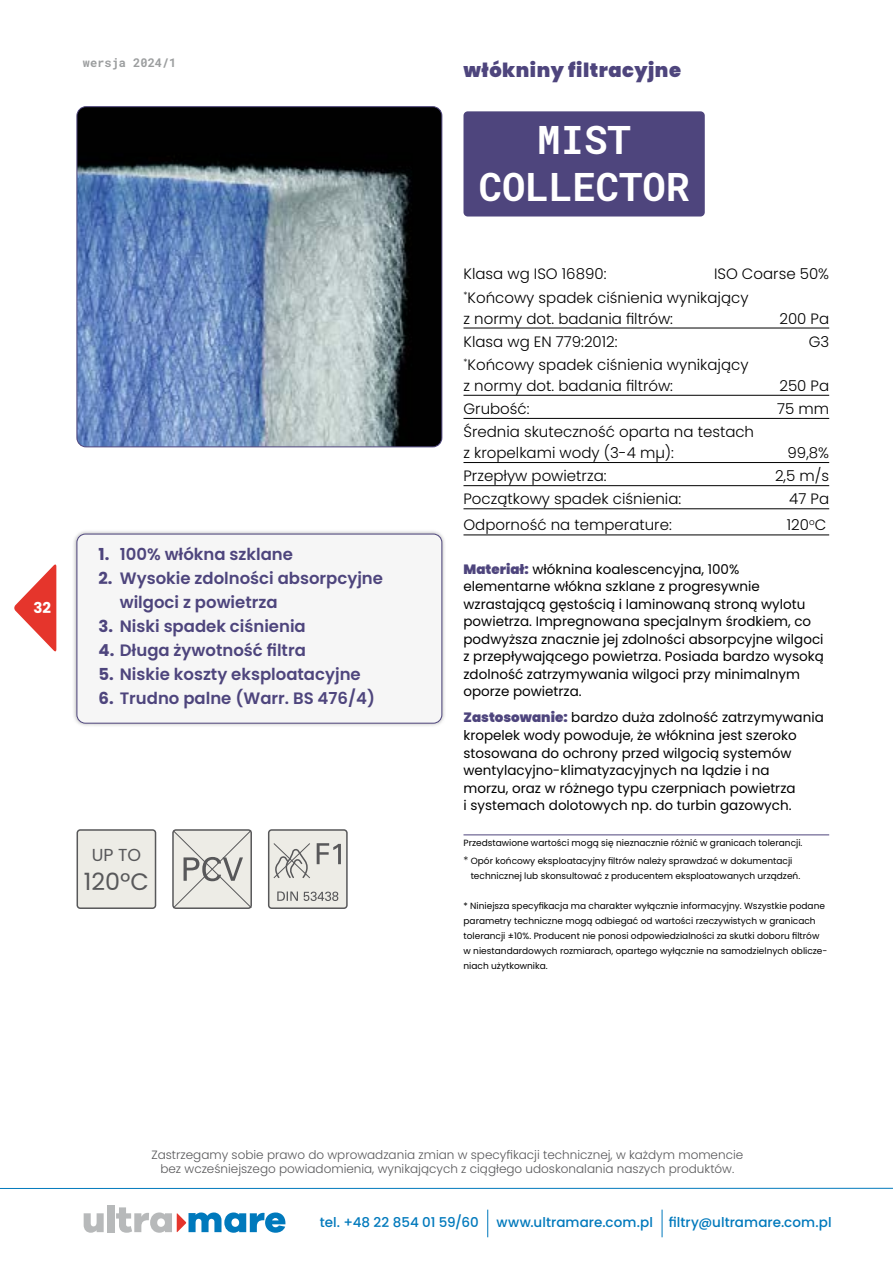
<style>
.page{position:relative;width:893px;height:1263px;background:#fff}
.page>*{position:absolute;margin:0;border:0;box-sizing:border-box;transform-origin:0 0}
.t1{font:700 39px/46.8px "Roboto Mono";color:#fff;text-align:center}
.t2{font:23.85px "Poppins";color:#58585a}
.t3{font:900 19.5px "Poppins";letter-spacing:.025em;color:#4e457d}
.t4{font:17.4px "Poppins";color:#58585a}
.t5{font:600 16.5px/24px "Poppins";color:#4e457d}
.t6{font:300 15px/21px "Poppins";color:#000}
.t7{font:700 15px "Poppins";color:#fff}
.t8{font:13.5px/17.5px "Poppins";color:#000}
.t9{font:500 13.5px "Poppins";letter-spacing:.005em;color:#0079bc}
.t10{font:300 12px/14.4px "Poppins";color:#58585a;text-align:center}
.t11{font:700 12px "Roboto Mono";color:#9c9e9f}
.t12{font:9px/15px "Poppins";color:#000}
.s1{font-weight:700}
.s2{font-weight:900;color:#4e457d}
.s3{font-weight:300;font-size:10.5px}
</style>
<div class="page">
<svg style="left:84px;top:1213px;width:20px;height:20px"></svg>
<div style="left:107px;top:1205px;width:7px;height:27px;background:#b7b9ba"></div>
<svg style="left:116px;top:1207px;width:169px;height:26px"></svg>
<svg style="left:14px;top:564px;width:42px;height:88px"></svg>
<hr style="left:0;top:1188px;width:893px;height:1px;background:#0079bc">
<svg style="left:487px;top:1209px;width:1px;height:28px"></svg>
<svg style="left:662px;top:1209px;width:1px;height:28px"></svg>
<img style="left:77px;top:107px;width:365px;height:340px">
<div style="left:77px;top:106px;width:365px;height:341px;border:1px solid #4e457d;border-radius:9px"></div>
<div style="left:463px;top:111px;width:242px;height:105px;background:#4e457d;border-radius:4px"></div>
<div style="left:73px;top:530px;width:373px;height:198px;background:#000;opacity:.3"></div>
<div style="left:77px;top:534px;width:365px;height:189px;background:#f6f6f6;border-radius:9px"></div>
<div style="left:77px;top:534px;width:365px;height:189px;border:1px solid #4e457d;border-radius:9px"></div>
<hr style="left:463px;top:328px;width:366px;height:1px;background:#000">
<hr style="left:463px;top:395px;width:366px;height:1px;background:#000">
<hr style="left:463px;top:418px;width:366px;height:1px;background:#000">
<hr style="left:463px;top:462px;width:366px;height:1px;background:#000">
<hr style="left:463px;top:485px;width:366px;height:1px;background:#000">
<hr style="left:463px;top:508px;width:366px;height:1px;background:#000">
<hr style="left:463px;top:535px;width:366px;height:1px;background:#000">
<hr style="left:463px;top:835px;width:366px;height:1px;background:#4e457d">
<div style="left:77px;top:830px;width:79px;height:78px;background:#edece6;border-radius:3px"></div>
<div style="left:77px;top:829px;width:79px;height:80px;border:2px solid #58585a;border-radius:3px"></div>
<svg style="left:172px;top:829px;width:80px;height:80px"></svg>
<div style="left:269px;top:830px;width:78px;height:78px;background:#edece6;border-radius:3px"></div>
<div style="left:268px;top:829px;width:80px;height:80px;border:2px solid #58585a;border-radius:3px"></div>
<svg style="left:277px;top:891px;width:61px;height:10px"></svg>
<svg style="left:273px;top:843px;width:68px;height:36px"></svg>
<p class="t7" style="left:33px;top:599px;width:19px">32</p>
<p class="t11" style="left:83px;top:54px;width:95px">wersja 2024/1</p>
<h3 class="t3" style="left:463px;top:59px;width:219px">włókniny filtracyjne</h3>
<h1 class="t1" style="left:479px;top:116px;width:212px">MIST<br>COLLECTOR</h1>
<p class="t6" style="left:463px;top:264px;width:144px">Klasa wg ISO 16890:</p>
<p class="t6" style="left:463px;top:263px;width:367px;line-height:23.1px;text-indent:250px">ISO Coarse 50% <sup>*</sup>Końcowy spadek ciśnienia wynikający</p>
<p class="t6" style="left:463px;top:308px;width:211px">z normy dot. badania filtrów:</p>
<p class="t6" style="left:779px;top:308px;width:51px">200 Pa</p>
<p class="t6" style="left:463px;top:331px;width:156px">Klasa wg EN 779:2012:</p>
<p class="t6" style="left:809px;top:331px;width:22px">G3</p>
<p class="t6" style="left:463px;top:354px;width:287px"><sup>*</sup>Końcowy spadek ciśnienia wynikający z normy dot. badania filtrów:</p>
<p class="t6" style="left:779px;top:375px;width:51px">250 Pa</p>
<p class="t5" style="left:99px;top:543px;width:196px"><span class="s1">1.</span> 100% włókna szklane</p>
<p class="t5" style="left:120px;top:567px;width:265px;text-indent:-21px"><span class="s1">2.</span> Wysokie zdolności absorpcyjne wilgoci z powietrza</p>
<p class="t5" style="left:99px;top:615px;width:209px"><span class="s1">3.</span> Niski spadek ciśnienia</p>
<p class="t5" style="left:99px;top:639px;width:209px"><span class="s1">4.</span> Długa żywotność filtra</p>
<p class="t5" style="left:99px;top:663px;width:264px"><span class="s1">5.</span> Niskie koszty eksploatacyjne</p>
<p class="t5" style="left:99px;top:687px;width:278px"><span class="s1">6.</span> Trudno palne (Warr. BS 476/4)</p>
<p class="t4" style="left:92px;top:844px;width:51px">UP TO</p>
<h2 class="t2" style="left:84px;top:868px;width:67px">120ºC</h2>
<p class="t6" style="left:463px;top:398px;width:68px">Grubość:</p>
<p class="t6" style="left:777px;top:398px;width:54px">75 mm</p>
<p class="t6" style="left:463px;top:421px;width:292px">Średnia skuteczność oparta na testach z kropelkami wody (3-4 mµ):</p>
<p class="t6" style="left:788px;top:442px;width:43px">99,8%</p>
<p class="t6" style="left:463px;top:465px;width:145px">Przepływ powietrza:</p>
<p class="t6" style="left:775px;top:465px;width:56px">2,5 m/s</p>
<p class="t6" style="left:463px;top:489px;width:219px">Początkowy spadek ciśnienia:</p>
<p class="t6" style="left:789px;top:489px;width:41px">47 Pa</p>
<p class="t6" style="left:463px;top:515px;width:210px">Odporność na temperature:</p>
<p class="t6" style="left:787px;top:515px;width:41px">120<sup>o</sup>C</p>
<p class="t8" style="left:463px;top:560px;width:362px"><span class="s2">Materiał:</span> włóknina koalescencyjna, 100% elementarne włókna szklane z progresywnie wzrastającą gęstością i laminowaną stroną wylotu powietrza. Impregnowana specjalnym środkiem, co podwyższa znacznie jej zdolności absorpcyjne wilgoci z przepływającego powietrza. Posiada bardzo wysoką zdolność zatrzymywania wilgoci przy minimalnym oporze powietrza.</p>
<p class="t8" style="left:463px;top:709px;width:362px"><span class="s2">Zastosowanie:</span> bardzo duża zdolność zatrzymywania kropelek wody powoduje, że włóknina jest szeroko stosowana do ochrony przed wilgocią systemów wentylacyjno-klimatyzacyjnych na lądzie i na<br>morzu, oraz w różnego typu czerpniach powietrza<br>i systemach dolotowych np. do turbin gazowych.</p>
<p class="t12" style="left:463px;top:834px;width:340px;line-height:18px">Przedstawione wartości mogą się nieznacznie różnić w granicach tolerancji. <span class="s3">*</span> Opór końcowy eksploatacyjny filtrów należy sprawdzać w dokumentacji</p>
<p class="t12" style="left:471px;top:869px;width:331px">technicznej lub skonsultować z producentem eksploatowanych urządzeń.</p>
<p class="t12" style="left:463px;top:899px;width:365px">* Niniejsza specyfikacja ma charakter wyłącznie informacyjny. Wszystkie podane parametry techniczne mogą odbiegać od wartości rzeczywistych w granicach tolerancji ±10%. Producent nie ponosi odpowiedzialności za skutki doboru filtrów w niestandardowych rozmiarach, opartego wyłącznie na samodzielnych oblicze&shy;niach użytkownika.</p>
<p class="t10" style="left:151px;top:1148px;width:593px">Zastrzegamy sobie prawo do wprowadzania zmian w specyfikacji technicznej, w każdym momencie bez wcześniejszego powiadomienia, wynikających z ciągłego udoskonalania naszych produktów.</p>
<p class="t9" style="left:320px;top:1215px;width:161px">tel. +48 22 854 01 59/60</p>
<p class="t9" style="left:496px;top:1215px;width:337px">www.ultramare.com.pl filtry@ultramare.com.pl</p>
</div>
